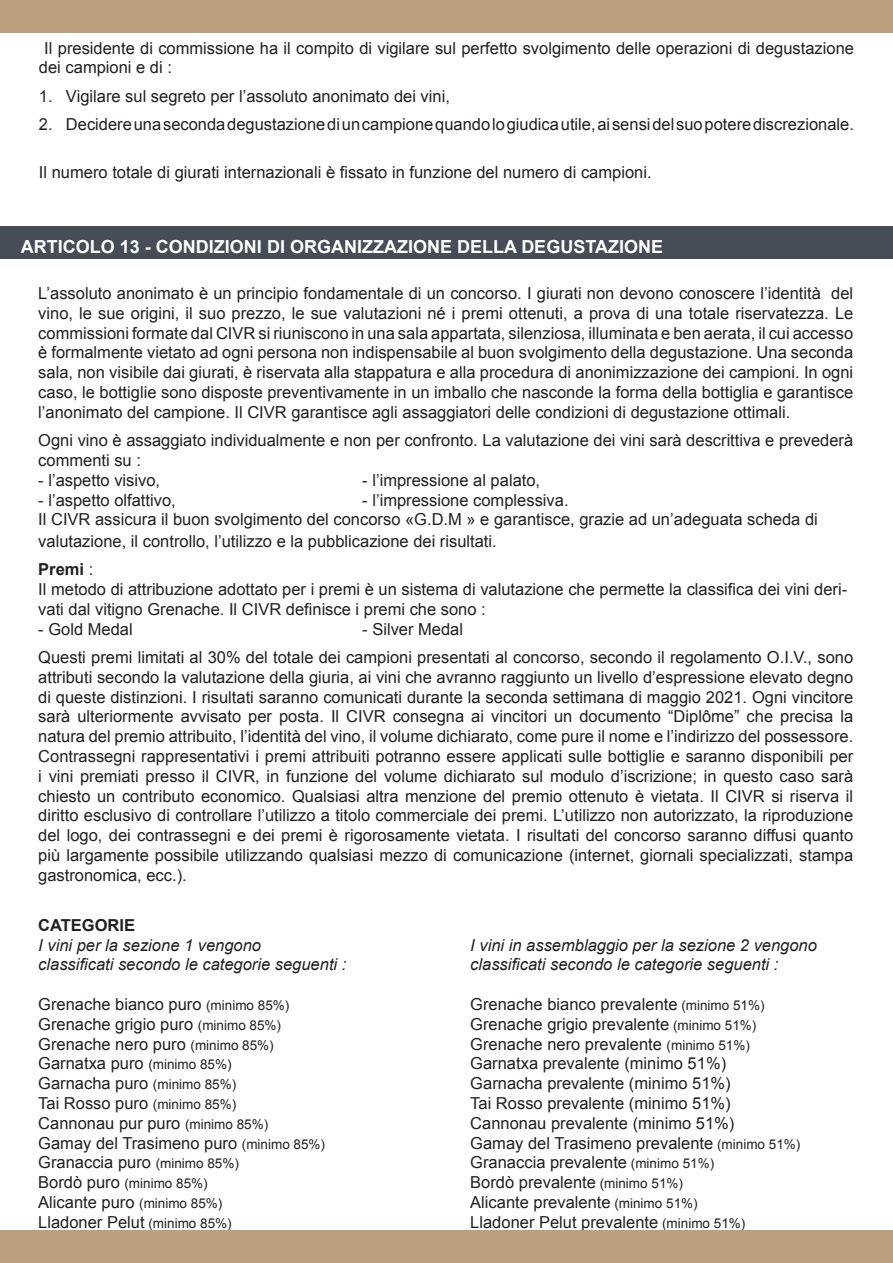
<style>
.page{position:relative;width:893px;height:1263px;background:#fff}
.page>*{position:absolute;margin:0;border:0;box-sizing:border-box;transform-origin:0 0}
.t1{font:700 18px "Arial";color:#fff}
.t2{font:16.5px/19.8px "Arial";color:#231f20}
.t3{font:italic 16.5px "Arial";color:#231f20}
.t4{font:700 16.5px "Arial";color:#231f20}
.t5{font:13.5px "Arial";color:#231f20}
.s1{font-weight:700}
.s2{font-size:13.5px}
.s3{font-size:16.5px}
</style>
<div class="page">
<div style="left:0;top:0;width:893px;height:33px;background:#bca07b"></div>
<div style="left:0;top:226px;width:893px;height:33px;background:#464d57"></div>
<div style="left:0;top:1230px;width:893px;height:33px;background:#bca07b"></div>
<p class="t2" style="left:39px;top:38px;width:816px;text-indent:5px">Il presidente di commissione ha il compito di vigilare sul perfetto svolgimento delle operazioni di degustazione dei campioni e di :</p>
<p class="t2" style="left:39px;top:86px;width:412px">1. Vigilare sul segreto per l’assoluto anonimato dei vini,</p>
<p class="t2" style="left:39px;top:115px;width:816px">2. Decidere una seconda degustazione di un campione quando lo giudica utile, ai sensi del suo potere discrezionale.</p>
<p class="t2" style="left:39px;top:163px;width:614px">Il numero totale di giurati internazionali è fissato in funzione del numero di campioni.</p>
<p class="t1" style="left:21px;top:234px;width:644px">ARTICOLO 13 - CONDIZIONI DI ORGANIZZAZIONE DELLA DEGUSTAZIONE</p>
<p class="t2" style="left:38px;top:284px;width:817px;text-align:justify">L’assoluto anonimato è un principio fondamentale di un concorso. I giurati non devono conoscere l’identità del vino, le sue origini, il suo prezzo, le sue valutazioni né i premi ottenuti, a prova di una totale riservatezza. Le commissioni formate dal CIVR si riuniscono in una sala appartata, silenziosa, illuminata e ben aerata, il cui accesso è formalmente vietato ad ogni persona non indispensabile al buon svolgimento della degustazione. Una seconda sala, non visibile dai giurati, è riservata alla stappatura e alla procedura di anonimizzazione dei campioni. In ogni caso, le bottiglie sono disposte preventivamente in un imballo che nasconde la forma della bottiglia e garantisce l’anonimato del campione. Il CIVR garantisce agli assaggiatori delle condizioni di degustazione ottimali.</p>
<p class="t2" style="left:38px;top:431px;width:816px">Ogni vino è assaggiato individualmente e non per confronto. La valutazione dei vini sarà descrittiva e prevederà commenti su :</p>
<p class="t2" style="left:38px;top:470px;width:123px">- l’aspetto visivo,</p>
<p class="t2" style="left:362px;top:470px;width:179px">- l’impressione al palato,</p>
<p class="t2" style="left:38px;top:490px;width:139px">- l’aspetto olfattivo,</p>
<p class="t2" style="left:38px;top:490px;width:781px;text-indent:324px">- l’impressione complessiva.<br>Il CIVR assicura il buon svolgimento del concorso «G.D.M » e garantisce, grazie ad un’adeguata scheda di</p>
<p class="t2" style="left:38px;top:527px;width:460px;line-height:28.3px">valutazione, il controllo, l’utilizzo e la pubblicazione dei risultati.<br><span class="s1">Premi</span> :</p>
<p class="t2" style="left:38px;top:579px;width:810px">Il metodo di attribuzione adottato per i premi è un sistema di valutazione che permette la classifica dei vini deri&shy;vati dal vitigno Grenache. Il CIVR definisce i premi che sono :</p>
<p class="t2" style="left:38px;top:619px;width:96px">- Gold Medal</p>
<p class="t2" style="left:38px;top:615px;width:816px;line-height:28.3px;text-indent:324px">- Silver Medal<br>Questi premi limitati al 30% del totale dei campioni presentati al concorso, secondo il regolamento O.I.V., sono</p>
<p class="t2" style="left:38px;top:667px;width:816px;text-align:justify">attributi secondo la valutazione della giuria, ai vini che avranno raggiunto un livello d’espressione elevato degno di queste distinzioni. I risultati saranno comunicati durante la seconda settimana di maggio 2021. Ogni vincitore sarà ulteriormente avvisato per posta. Il CIVR consegna ai vincitori un documento “Diplôme” che precisa la natura del premio attribuito, l’identità del vino, il volume dichiarato, come pure il nome e l’indirizzo del possessore.<br>Contrassegni rappresentativi i premi attribuiti potranno essere applicati sulle bottiglie e saranno disponibili per i vini premiati presso il CIVR, in funzione del volume dichiarato sul modulo d’iscrizione; in questo caso sarà chiesto un contributo economico. Qualsiasi altra menzione del premio ottenuto è vietata. Il CIVR si riserva il diritto esclusivo di controllare l’utilizzo a titolo commerciale dei premi. L’utilizzo non autorizzato, la riproduzione del logo, dei contrassegni e dei premi è rigorosamente vietata. I risultati del concorso saranno diffusi quanto più largamente possibile utilizzando qualsiasi mezzo di comunicazione (internet, giornali specializzati, stampa gastronomica, ecc.).</p>
<p class="t4" style="left:38px;top:914px;width:98px">CATEGORIE</p>
<p class="t3" style="left:38px;top:934px;width:224px">I vini per la sezione 1 vengono</p>
<p class="t3" style="left:470px;top:934px;width:348px">I vini in assemblaggio per la sezione 2 vengono</p>
<p class="t3" style="left:38px;top:954px;width:310px">classificati secondo le categorie seguenti :</p>
<p class="t3" style="left:470px;top:954px;width:310px">classificati secondo le categorie seguenti :</p>
<p class="t2" style="left:38px;top:994px;width:253px">Grenache bianco puro <span class="s2">(minimo 85%)</span></p>
<p class="t2" style="left:470px;top:994px;width:296px">Grenache bianco prevalente <span class="s2">(minimo 51%)</span></p>
<p class="t2" style="left:38px;top:1014px;width:244px">Grenache grigio puro <span class="s2">(minimo 85%)</span></p>
<p class="t2" style="left:470px;top:1014px;width:288px">Grenache grigio prevalente <span class="s2">(minimo 51%)</span></p>
<p class="t2" style="left:38px;top:1034px;width:237px">Grenache nero puro <span class="s2">(minimo 85%)</span></p>
<p class="t2" style="left:470px;top:1034px;width:281px">Grenache nero prevalente <span class="s2">(minimo 51%)</span></p>
<p class="t2" style="left:38px;top:1054px;width:195px">Garnatxa puro <span class="s2">(minimo 85%)</span></p>
<p class="t2" style="left:470px;top:1054px;width:257px">Garnatxa prevalente (minimo 51%)</p>
<p class="t2" style="left:38px;top:1074px;width:199px">Garnacha puro <span class="s2">(minimo 85%)</span></p>
<p class="t2" style="left:470px;top:1074px;width:262px">Garnacha prevalente (minimo 51%)</p>
<p class="t2" style="left:38px;top:1093px;width:199px">Tai Rosso puro <span class="s2">(minimo 85%)</span></p>
<p class="t2" style="left:470px;top:1093px;width:262px">Tai Rosso prevalente (minimo 51%)</p>
<p class="t2" style="left:38px;top:1113px;width:232px">Cannonau pur puro <span class="s2">(minimo 85%)</span></p>
<p class="t2" style="left:470px;top:1113px;width:266px">Cannonau prevalente (minimo 51%)</p>
<p class="t2" style="left:38px;top:1133px;width:288px">Gamay del Trasimeno puro <span class="s2">(minimo 85%)</span></p>
<p class="t2" style="left:470px;top:1133px;width:332px">Gamay del Trasimeno prevalente <span class="s2">(minimo 51%)</span></p>
<p class="t2" style="left:38px;top:1153px;width:202px">Granaccia puro <span class="s2">(minimo 85%)</span></p>
<p class="t2" style="left:470px;top:1153px;width:245px">Granaccia prevalente <span class="s2">(minimo 51%)</span></p>
<p class="t5" style="left:38px;top:1174px;width:171px"><span class="s3">Bordò puro</span> (minimo 85%)</p>
<p class="t2" style="left:470px;top:1173px;width:214px">Bordò prevalente <span class="s2">(minimo 51%)</span></p>
<p class="t2" style="left:38px;top:1192px;width:186px">Alicante puro <span class="s2">(minimo 85%)</span></p>
<p class="t2" style="left:470px;top:1192px;width:229px">Alicante prevalente <span class="s2">(minimo 51%)</span></p>
<p class="t2" style="left:38px;top:1212px;width:195px">Lladoner Pelut <span class="s2">(minimo 85%)</span></p>
<p class="t2" style="left:470px;top:1212px;width:277px">Lladoner Pelut prevalente <span class="s2">(minimo 51%)</span></p>
</div>
